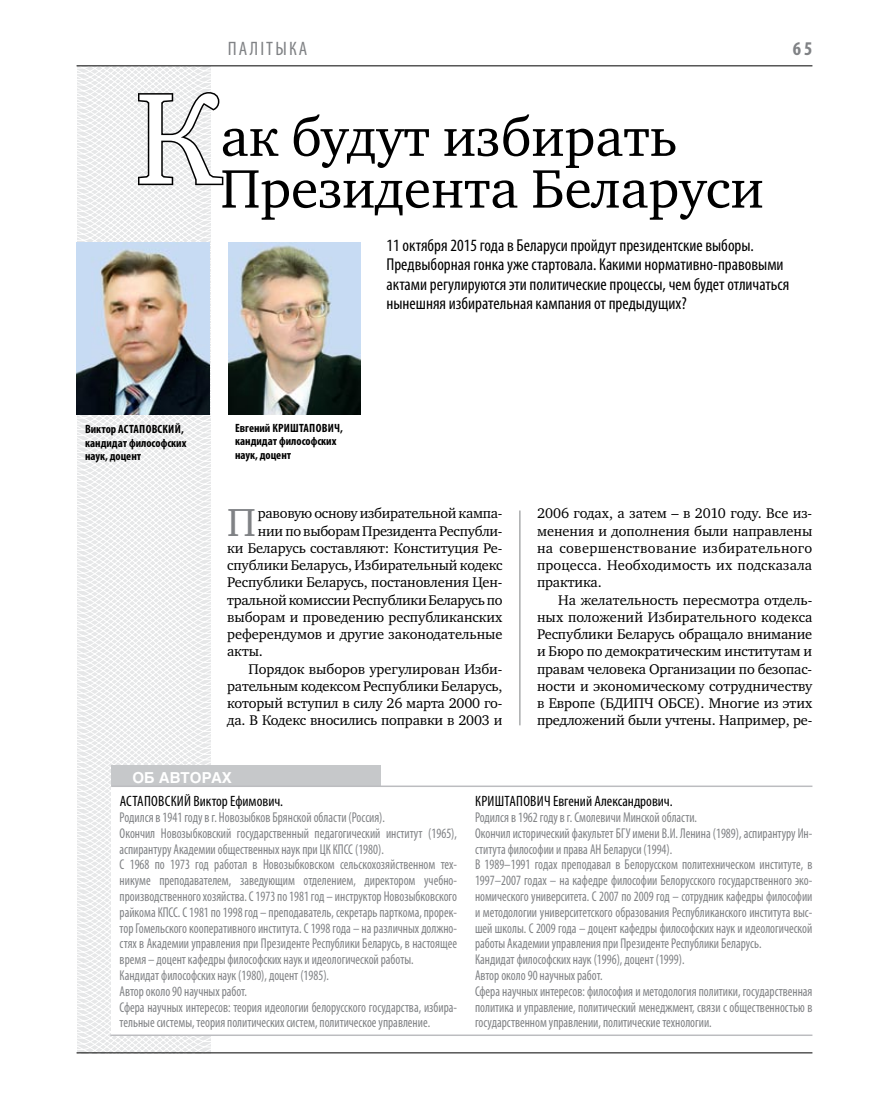
<style>
.page{position:relative;width:872px;height:1106px;background:#fff}
.page>*{position:absolute;margin:0;border:0;box-sizing:border-box;transform-origin:0 0}
.t1{font:132.6px "Charter C";color:#fff}
.t2{font:55.5px/51.8px "Charter C";color:#000}
.t3{font:40.05px "Charter C";color:#808285}
.t4{font:condensed 19.5px "Myriad Pro";color:#808285}
.t5{font:700 condensed 19.5px "Myriad Pro";color:#808285}
.t6{font:condensed 17.25px/19.5px "Myriad Pro";color:#000}
.t7{font:condensed 15px "Myriad Pro";color:#000}
.t8{font:700 15px "Helios";color:#fff}
.t9{font:14.4px/17.2px "Charter C";letter-spacing:-.01em;color:#000;text-align:justify}
.t10{font:condensed 14.25px/15.8px "Myriad Pro";color:#808285;scale:.9 1}
.t11{font:700 condensed 12px/13.5px "Myriad Pro";color:#000}
</style>
<div class="page">
<svg style="left:76px;top:65px;width:192px;height:989px"></svg>
<hr style="left:519px;top:510px;width:1px;height:215px;background:#808285">
<svg style="left:136px;top:91px;width:89px;height:96px"></svg>
<img style="left:77px;top:242px;width:133px;height:173px">
<img style="left:228px;top:242px;width:132px;height:173px">
<div style="left:111px;top:765px;width:270px;height:23px;background:#c6c8ca"></div>
<div style="left:111px;top:786px;width:701px;height:250px;background:#fff"></div>
<hr style="left:110px;top:1034px;width:702px;height:2px;background:#bcbdc0">
<hr style="left:111px;top:785px;width:701px;height:2px;background:#bcbdc0">
<hr style="left:77px;top:65px;width:735px;height:1px;background:#000">
<hr style="left:77px;top:1052px;width:735px;height:1px;background:#000">
<h3 class="t4" style="left:228px;top:37px;width:71px">Пал ітыка</h3>
<h3 class="t5" style="left:793px;top:37px;width:21px">65</h3>
<h1 class="t1" style="left:135px;top:65px;width:87px">К</h1>
<h2 class="t2" style="left:220px;top:112px;width:545px">ак будут избирать<br>Президента Беларуси</h2>
<p class="t6" style="left:386px;top:235px;width:404px">11 октября 2015 года в Беларуси пройдут президентские выборы.<br>Предвыборная гонка уже стартовала. Какими нормативно-правовыми актами регулируются эти политические процессы, чем будет отличаться нынешняя избирательная кампания от предыдущих?</p>
<p class="t11" style="left:85px;top:422px;width:103px">Виктор Астаповский, кандидат философских наук, доцент</p>
<p class="t11" style="left:235px;top:421px;width:109px">Евгений Криштапович, кандидат философских наук, доцент</p>
<h3 class="t3" style="left:227px;top:500px;width:30px">П</h3>
<p class="t9" style="left:258px;top:505px;width:246px">равовую основу избирательной кампа-</p>
<p class="t9" style="left:258px;top:522px;width:246px">нии по выборам Президента Республи-</p>
<p class="t9" style="left:227px;top:539px;width:277px">ки Беларусь составляют: Конституция Ре-</p>
<p class="t9" style="left:227px;top:556px;width:277px">спублики Беларусь, Избирательный кодекс</p>
<p class="t9" style="left:227px;top:574px;width:277px">Республики Беларусь, постановления Цен-</p>
<p class="t9" style="left:227px;top:591px;width:277px">тральной комиссии Республики Беларусь по</p>
<p class="t9" style="left:227px;top:608px;width:277px">выборам и проведению республиканских</p>
<p class="t9" style="left:227px;top:625px;width:277px">референдумов и другие законодательные</p>
<p class="t9" style="left:227px;top:643px;width:37px">акты.</p>
<p class="t9" style="left:248px;top:660px;width:255px">Порядок выборов урегулирован Изби-</p>
<p class="t9" style="left:227px;top:677px;width:277px">рательным кодексом Республики Беларусь,</p>
<p class="t9" style="left:227px;top:694px;width:277px">который вступил в силу 26 марта 2000 го-</p>
<p class="t9" style="left:227px;top:712px;width:277px">да. В Кодекс вносились поправки в 2003 и</p>
<p class="t9" style="left:537px;top:505px;width:277px">2006 годах, а затем – в 2010 году. Все из&shy;менения и дополнения были направлены на совершенствование избирательного процесса. Необходимость их подсказала практика.</p>
<p class="t9" style="left:537px;top:591px;width:277px;text-indent:21px">На желательность пересмотра отдель&shy;ных положений Избирательного кодекса Республики Беларусь обращало внимание и Бюро по демократическим институтам и правам человека Организации по безопас&shy;ности и экономическому сотрудничеству в Европе (БДИПЧ ОБСЕ). Многие из этих предложений были учтены. Например, ре-</p>
<p class="t8" style="left:132px;top:768px;width:101px">об авторах</p>
<p class="t7" style="left:120px;top:792px;width:165px">Астаповский Виктор Ефимович.</p>
<p class="t10" style="left:120px;top:809px;width:376px">Родился в 1941 году в г. Новозыбков Брянской области (Россия).<br>Окончил Новозыбковский государственный педагогический институт (1965), аспирантуру Академии общественных наук при ЦК КПСС (1980).<br>С 1968 по 1973 год работал в Новозыбковском сельскохозяйственном тех&shy;никуме преподавателем, заведующим отделением, директором учебно&shy;производственного хозяйства. С 1973 по 1981 год – инструктор Новозыбковского райкома КПСС. С 1981 по 1998 год – преподаватель, секретарь парткома, прорек&shy;тор Гомельского кооперативного института. С 1998 года – на различных должно&shy;стях в Академии управления при Президенте Республики Беларусь, в настоящее время – доцент кафедры философских наук и идеологической работы.<br>Кандидат философских наук (1980), доцент (1985).<br>Автор около 90 научных работ.<br>Сфера научных интересов: теория идеологии белорусского государства, избира&shy;тельные системы, теория политических систем, политическое управление.</p>
<p class="t7" style="left:475px;top:792px;width:199px">Криштапович Евгений Александрович.</p>
<p class="t10" style="left:475px;top:809px;width:376px">Родился в 1962 году в г. Смолевичи Минской области.<br>Окончил исторический факультет БГУ имени В.И. Ленина (1989), аспирантуру Ин&shy;ститута философии и права АН Беларуси (1994).<br>В 1989–1991 годах преподавал в Белорусском политехническом институте, в 1997–2007 годах – на кафедре философии Белорусского государственного эко&shy;номического университета. С 2007 по 2009 год – сотрудник кафедры философии и методологии университетского образования Республиканского института выс&shy;шей школы. С 2009 года – доцент кафедры философских наук и идеологической работы Академии управления при Президенте Республики Беларусь.<br>Кандидат философских наук (1996), доцент (1999).<br>Автор около 90 научных работ.<br>Сфера научных интересов: философия и методология политики, государственная политика и управление, политический менеджмент, связи с общественностью в государственном управлении, политические технологии.</p>
</div>
